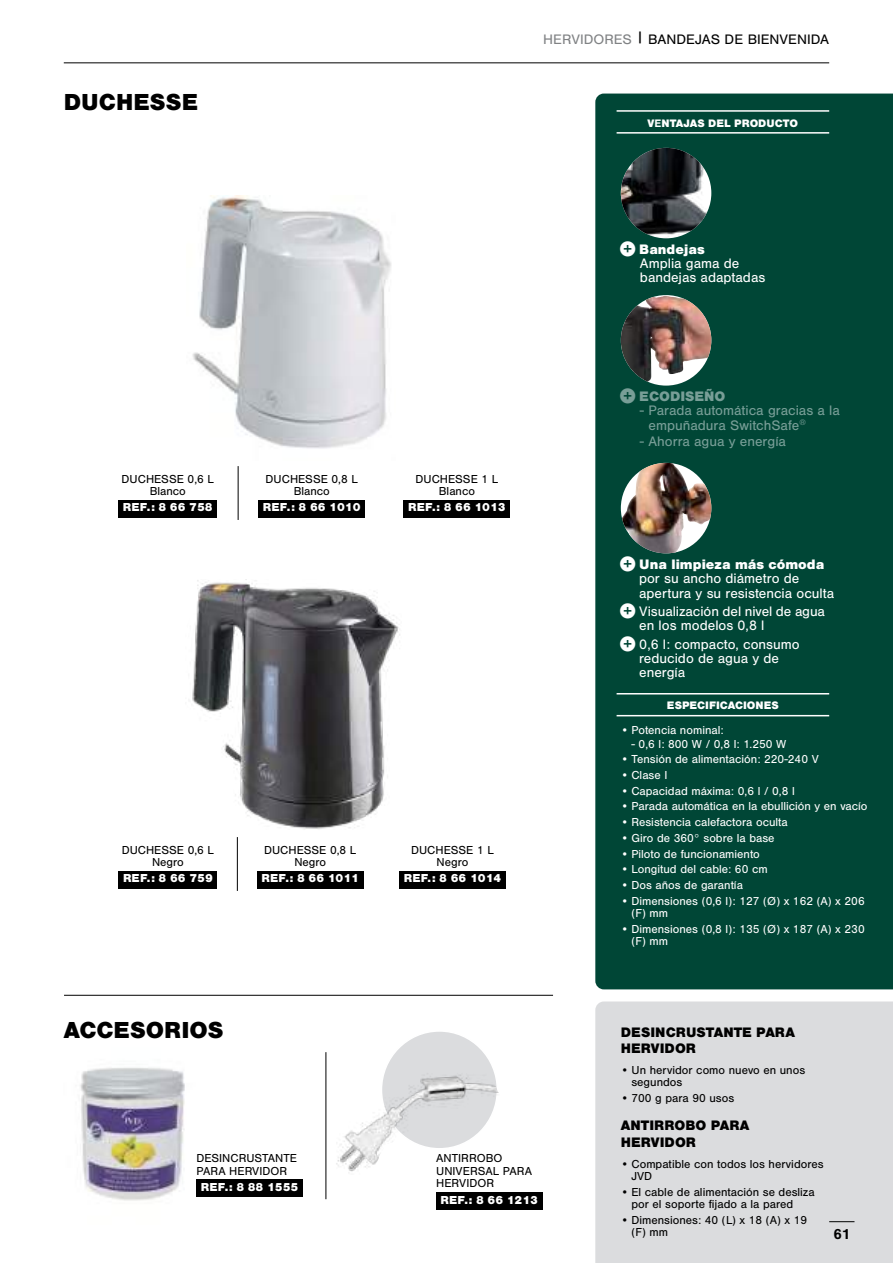
<style>
.page{position:relative;width:893px;height:1263px;background:#fff}
.page>*{position:absolute;margin:0;border:0;box-sizing:border-box;transform-origin:0 0}
.t1{font:900 24px "Nimbus San";color:#000}
.t2{font:700 15px "Nimbus San";color:#000}
.t3{font:14.25px/14.2px "Nimbus San";color:#fff}
.t4{font:14.25px/14.2px "Nimbus San";color:#789e97}
.t5{font:900 14.25px/16.5px "Nimbus San";color:#000}
.t6{font:14.25px "Nimbus San";color:#000}
.t7{font:900 14.25px "Nimbus San";color:#789e97}
.t8{font:12px/12.3px "Nimbus San";color:#fff}
.t9{font:12px/12.3px "Nimbus San";color:#000;text-align:center}
.t10{font:900 12px "Nimbus San";color:#fff}
.t11{font:900 11.25px "Nimbus San";color:#fff}
.s1{color:#808284}
.s2{font-weight:700}
.s3{font-family:"Pictos Loste";font-size:15px}
.s4{font-weight:900}
.s5{font-family:"Pictos Loste";font-weight:400;font-size:15px}
</style>
<div class="page">
<hr style="left:64px;top:995px;width:489px;height:1px;background:#000">
<img style="left:80px;top:1067px;width:122px;height:134px">
<div style="left:381px;top:1031px;width:116px;height:118px;background:#dbdcde;border-radius:50%"></div>
<img style="left:325px;top:1062px;width:174px;height:112px">
<hr style="left:238px;top:466px;width:1px;height:54px;background:#000">
<img style="left:192px;top:195px;width:199px;height:254px">
<div style="left:119px;top:500px;width:98px;height:17px;background:#000"></div>
<div style="left:259px;top:500px;width:106px;height:17px;background:#000"></div>
<div style="left:404px;top:500px;width:106px;height:17px;background:#000"></div>
<hr style="left:237px;top:837px;width:1px;height:54px;background:#000">
<img style="left:192px;top:579px;width:208px;height:250px">
<div style="left:119px;top:871px;width:98px;height:17px;background:#000"></div>
<div style="left:257px;top:871px;width:106px;height:17px;background:#000"></div>
<div style="left:399px;top:871px;width:107px;height:17px;background:#000"></div>
<div style="left:196px;top:1180px;width:107px;height:17px;background:#000"></div>
<div style="left:436px;top:1192px;width:106px;height:17px;background:#000"></div>
<hr style="left:326px;top:1052px;width:1px;height:147px;background:#000">
<div style="left:595px;top:1001px;width:298px;height:262px;background:#dbdcde"></div>
<div style="left:595px;top:94px;width:298px;height:895px;background:#004636"></div>
<hr style="left:617px;top:110px;width:212px;height:2px;background:#fff">
<hr style="left:617px;top:132px;width:212px;height:2px;background:#fff">
<hr style="left:617px;top:693px;width:212px;height:1px;background:#fff">
<hr style="left:617px;top:715px;width:212px;height:1px;background:#fff">
<img style="left:621px;top:148px;width:90px;height:90px;border-radius:45px">
<img style="left:621px;top:295px;width:90px;height:91px;border-radius:50%">
<img style="left:621px;top:296px;width:43px;height:86px">
<img style="left:621px;top:463px;width:90px;height:90px;border-radius:50%">
<img style="left:629px;top:471px;width:11px;height:31px">
<svg style="left:829px;top:1221px;width:25px;height:1px"></svg>
<hr style="left:64px;top:63px;width:765px;height:1px;background:#000">
<h1 class="t1" style="left:64px;top:88px;width:136px">DUCHESSE</h1>
<p class="t6" style="left:543px;top:31px;width:287px"><span class="s1">HERVIDORES</span> | BANDEJAS DE BIENVENIDA</p>
<p class="t11" style="left:648px;top:116px;width:152px">V<span class="s2">E</span>NTAJAS DEL PRODUCTO</p>
<p class="t9" style="left:122px;top:473px;width:94px">DUCHESSE 0,6 L<br>Blanco</p>
<p class="t10" style="left:123px;top:501px;width:91px">REF.: 8 66 758</p>
<p class="t9" style="left:266px;top:473px;width:94px">DUCHESSE 0,8 L<br>Blanco</p>
<p class="t10" style="left:263px;top:501px;width:99px">REF.: 8 66 1010</p>
<p class="t9" style="left:416px;top:473px;width:84px">DUCHESSE 1 L<br>Blanco</p>
<p class="t10" style="left:408px;top:501px;width:99px">REF.: 8 66 1013</p>
<p class="t9" style="left:122px;top:844px;width:94px">DUCHESSE 0,6 L<br>Negro</p>
<p class="t10" style="left:123px;top:871px;width:91px">REF.: 8 66 759</p>
<p class="t9" style="left:264px;top:844px;width:94px">DUCHESSE 0,8 L<br>Negro</p>
<p class="t10" style="left:261px;top:871px;width:99px">REF.: 8 66 1011</p>
<p class="t9" style="left:411px;top:844px;width:84px">DUCHESSE 1 L<br>Negro</p>
<p class="t10" style="left:404px;top:871px;width:99px">REF.: 8 66 1014</p>
<h1 class="t1" style="left:64px;top:1016px;width:161px">ACCESORIOS</h1>
<p class="t9" style="left:196px;top:1152px;width:102px;text-align:left">DESINCRUSTANTE<br>PARA HERVIDOR</p>
<p class="t10" style="left:201px;top:1180px;width:99px">REF.: 8 88 1555</p>
<p class="t9" style="left:436px;top:1152px;width:97px;text-align:left">ANTIRROBO<br>UNIVERSAL PARA<br>HERVIDOR</p>
<p class="t10" style="left:440px;top:1193px;width:99px">REF.: 8 66 1213</p>
<p class="t3" style="left:640px;top:243px;width:127px;text-indent:-19px"><span class="s3">R</span> <span class="s4">Bandejas<br></span>Amplia gama de bandejas adaptadas</p>
<p class="t7" style="left:621px;top:388px;width:106px"><span class="s5">R</span> ECODISEÑO</p>
<p class="t4" style="left:648px;top:404px;width:193px;text-indent:-8px">- Parada automática gracias a la empuñadura SwitchSafe<sup>®</sup></p>
<p class="t4" style="left:640px;top:434px;width:148px">- Ahorra agua y energía</p>
<p class="t3" style="left:639px;top:557px;width:197px;text-indent:-18px"><span class="s3">R</span> <span class="s4">Una limpieza más cómoda </span>por su ancho diámetro de apertura y su resistencia oculta</p>
<p class="t3" style="left:639px;top:604px;width:187px;text-indent:-18px"><span class="s3">R</span> Visualización del nivel de agua en los modelos 0,8 l</p>
<p class="t3" style="left:639px;top:637px;width:162px;text-indent:-18px"><span class="s3">R</span> 0,6 l: compacto, consumo reducido de agua y de energía</p>
<p class="t11" style="left:667px;top:699px;width:113px">ESPECIFICACIONES</p>
<p class="t8" style="left:621px;top:724px;width:104px">• Potencia nominal:</p>
<p class="t8" style="left:631px;top:738px;width:156px">- 0,6 l: 800 W / 0,8 l: 1.250 W</p>
<p class="t8" style="left:621px;top:753px;width:199px">• Tensión de alimentación: 220-240 V</p>
<p class="t8" style="left:621px;top:769px;width:48px">• Clase I</p>
<p class="t8" style="left:621px;top:785px;width:175px">• Capacidad máxima: 0,6 l / 0,8 l</p>
<p class="t8" style="left:621px;top:800px;width:248px">• Parada automática en la ebullición y en vacío</p>
<p class="t8" style="left:621px;top:816px;width:168px">• Resistencia calefactora oculta</p>
<p class="t8" style="left:621px;top:832px;width:155px">• Giro de 360° sobre la base</p>
<p class="t8" style="left:621px;top:847px;width:141px">• Piloto de funcionamiento</p>
<p class="t8" style="left:621px;top:863px;width:148px">• Longitud del cable: 60 cm</p>
<p class="t8" style="left:621px;top:879px;width:124px">• Dos años de garantía</p>
<p class="t8" style="left:631px;top:895px;width:235px;text-indent:-11px">• Dimensiones (0,6 l): 127 (Ø) x 162 (A) x 206 (F) mm</p>
<p class="t8" style="left:631px;top:923px;width:235px;text-indent:-11px">• Dimensiones (0,8 l): 135 (Ø) x 187 (A) x 230 (F) mm</p>
<p class="t5" style="left:621px;top:1023px;width:176px">DESINCRUSTANTE PARA<br>HERVIDOR</p>
<p class="t9" style="left:631px;top:1064px;width:175px;text-align:left;text-indent:-11px">• Un hervidor como nuevo en unos segundos</p>
<p class="t9" style="left:621px;top:1092px;width:115px">• 700 g para 90 usos</p>
<p class="t5" style="left:621px;top:1117px;width:130px">ANTIRROBO PARA<br>HERVIDOR</p>
<p class="t9" style="left:631px;top:1157px;width:194px;text-align:left;text-indent:-11px">• Compatible con todos los hervidores<br>JVD</p>
<p class="t9" style="left:631px;top:1185px;width:185px;text-align:left;text-indent:-11px">• El cable de alimentación se desliza por el soporte fijado a la pared</p>
<p class="t9" style="left:631px;top:1213px;width:177px;text-align:left;text-indent:-11px">• Dimensiones: 40 (L) x 18 (A) x 19 (F) mm</p>
<p class="t2" style="left:833px;top:1226px;width:18px">61</p>
</div>
